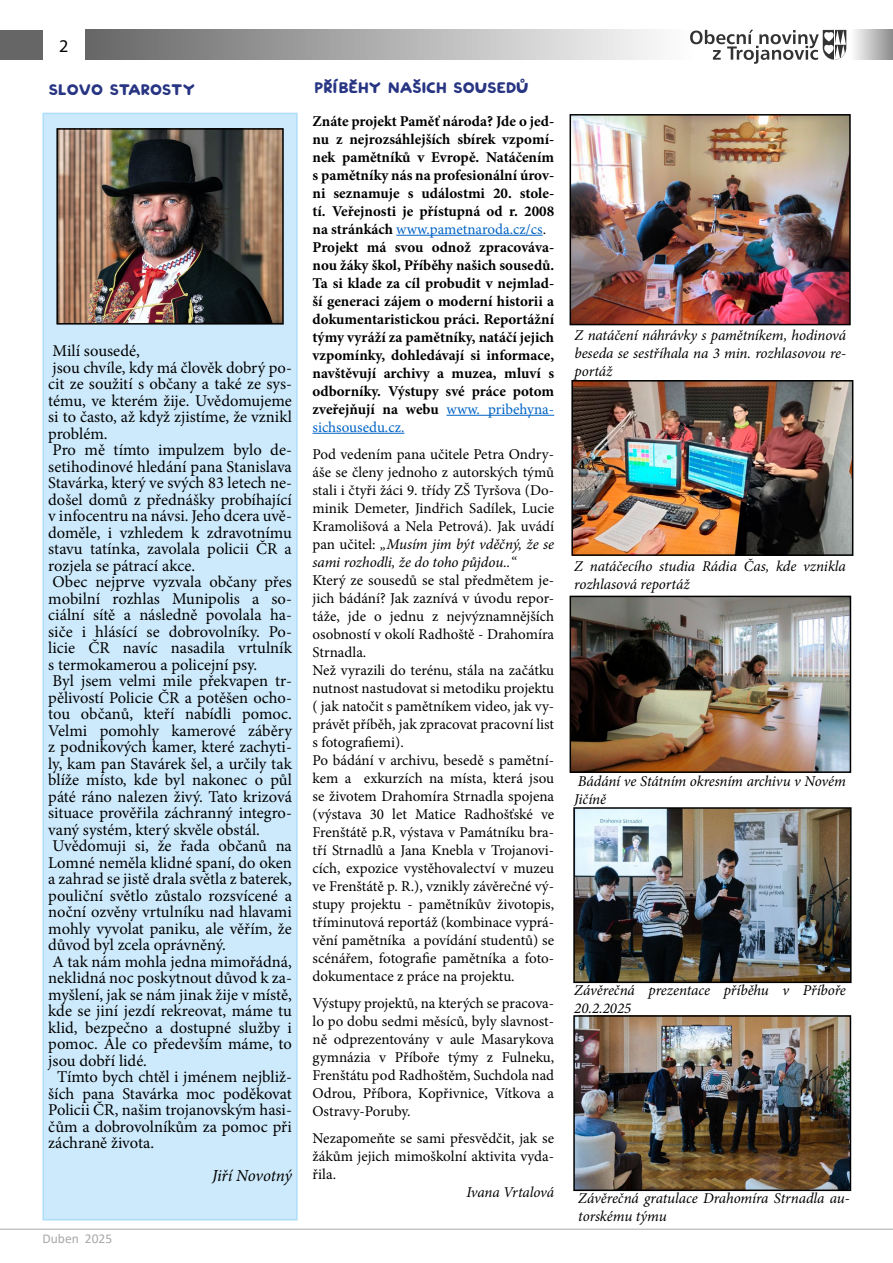
<style>
.page{position:relative;width:893px;height:1263px;background:#fff}
.page>*{position:absolute;margin:0;border:0;box-sizing:border-box;transform-origin:0 0}
.t1{font:19.5px "UAX font 2017 final";color:#283583}
.t2{font:18px "Myriad Pro";color:#000}
.t3{font:italic 16.95px "Minion Pro";letter-spacing:-.015em;color:#000}
.t4{font:16.5px "Minion Pro";color:#000}
.t5{font:15px/18px "Minion Pro";color:#000;text-align:justify}
.t6{font:700 15px/18px "Minion Pro";color:#000}
.t7{font:italic 15px/18px "Minion Pro";letter-spacing:-.005em;color:#000}
.t8{font:13.5px "Calibri";color:#a8a8a7}
.s1{font-weight:400;color:#0063c5}
.s2{font-weight:400}
.s3{font-style:italic}
</style>
<div class="page">
<div style="left:0;top:30px;width:43px;height:30px;background:#666"></div>
<div style="left:85px;top:30px;width:608px;height:30px;background:linear-gradient(to right,#666,#fefefe)"></div>
<div style="left:850px;top:30px;width:43px;height:30px;background:linear-gradient(to right,#fff,#8c8c8c)"></div>
<svg style="left:690px;top:30px;width:156px;height:34px"></svg>
<hr style="left:0;top:1229px;width:893px;height:1px;background:#a8a8a7">
<div style="left:43px;top:113px;width:254px;height:1107px;background:#cdeafc"></div>
<div style="left:43px;top:113px;width:255px;height:1107px;border:2px solid #acdef9"></div>
<hr style="left:396px;top:235px;width:147px;height:1px;background:#0063c5">
<hr style="left:446px;top:415px;width:108px;height:1px;background:#0063c5">
<hr style="left:313px;top:433px;width:91px;height:1px;background:#0063c5">
<img style="left:59px;top:131px;width:222px;height:191px">
<div style="left:56px;top:128px;width:228px;height:197px;border:2px solid #000"></div>
<img style="left:573px;top:117px;width:275px;height:205px">
<div style="left:570px;top:114px;width:281px;height:211px;border:2px solid #000"></div>
<img style="left:573px;top:599px;width:275px;height:171px">
<div style="left:570px;top:596px;width:281px;height:177px;border:2px solid #000"></div>
<img style="left:574px;top:383px;width:276px;height:170px">
<div style="left:571px;top:380px;width:282px;height:176px;border:2px solid #000"></div>
<img style="left:576px;top:810px;width:272px;height:170px">
<div style="left:573px;top:807px;width:278px;height:176px;border:2px solid #000"></div>
<img style="left:576px;top:1018px;width:272px;height:170px">
<div style="left:573px;top:1015px;width:278px;height:176px;border:2px solid #000"></div>
<p class="t2" style="left:59px;top:35px;width:11px">2</p>
<p class="t1" style="left:49px;top:78px;width:148px">Slovo starosty</p>
<p class="t4" style="left:53px;top:340px;width:89px">Milí sousedé,</p>
<p class="t4" style="left:53px;top:356px;width:241px">jsou chvíle, kdy má člověk dobrý po-</p>
<p class="t4" style="left:48px;top:373px;width:245px">cit ze soužití s občany a také ze sys-</p>
<p class="t4" style="left:48px;top:389px;width:245px">tému, ve kterém žije. Uvědomujeme</p>
<p class="t4" style="left:48px;top:406px;width:245px">si to často, až když zjistíme, že vznikl</p>
<p class="t4" style="left:48px;top:422px;width:61px">problém.</p>
<p class="t4" style="left:53px;top:439px;width:241px">Pro mě tímto impulzem bylo de-</p>
<p class="t4" style="left:48px;top:455px;width:245px">setihodinové hledání pana Stanislava</p>
<p class="t4" style="left:48px;top:472px;width:245px">Stavárka, který ve svých 83 letech ne-</p>
<p class="t4" style="left:48px;top:488px;width:245px">došel domů z přednášky probíhající</p>
<p class="t4" style="left:48px;top:505px;width:245px">v infocentru na návsi. Jeho dcera uvě-</p>
<p class="t4" style="left:48px;top:521px;width:245px">doměle, i vzhledem k zdravotnímu</p>
<p class="t4" style="left:48px;top:538px;width:245px">stavu tatínka, zavolala policii ČR a</p>
<p class="t4" style="left:48px;top:554px;width:148px">rozjela se pátrací akce.</p>
<p class="t4" style="left:53px;top:571px;width:241px">Obec nejprve vyzvala občany přes</p>
<p class="t4" style="left:48px;top:587px;width:245px">mobilní rozhlas Munipolis a so-</p>
<p class="t4" style="left:48px;top:604px;width:245px">ciální sítě a následně povolala ha-</p>
<p class="t4" style="left:48px;top:620px;width:245px">siče i hlásící se dobrovolníky. Po-</p>
<p class="t4" style="left:48px;top:637px;width:245px">licie ČR navíc nasadila vrtulník</p>
<p class="t4" style="left:48px;top:653px;width:211px">s termokamerou a policejní psy.</p>
<p class="t4" style="left:53px;top:670px;width:241px">Byl jsem velmi mile překvapen tr-</p>
<p class="t4" style="left:48px;top:686px;width:245px">pělivostí Policie ČR a potěšen ocho-</p>
<p class="t4" style="left:48px;top:703px;width:245px">tou občanů, kteří nabídli pomoc.</p>
<p class="t4" style="left:48px;top:719px;width:245px">Velmi pomohly kamerové záběry</p>
<p class="t4" style="left:48px;top:736px;width:245px">z podnikových kamer, které zachyti-</p>
<p class="t4" style="left:48px;top:752px;width:245px">ly, kam pan Stavárek šel, a určily tak</p>
<p class="t4" style="left:48px;top:769px;width:245px">blíže místo, kde byl nakonec o půl</p>
<p class="t4" style="left:48px;top:785px;width:245px">páté ráno nalezen živý. Tato krizová</p>
<p class="t4" style="left:48px;top:802px;width:245px">situace prověřila záchranný integro-</p>
<p class="t4" style="left:48px;top:818px;width:213px">vaný systém, který skvěle obstál.</p>
<p class="t4" style="left:53px;top:835px;width:241px">Uvědomuji si, že řada občanů na</p>
<p class="t4" style="left:48px;top:851px;width:245px">Lomné neměla klidné spaní, do oken</p>
<p class="t4" style="left:48px;top:868px;width:245px">a zahrad se jistě drala světla z baterek,</p>
<p class="t4" style="left:48px;top:884px;width:245px">pouliční světlo zůstalo rozsvícené a</p>
<p class="t4" style="left:48px;top:901px;width:245px">noční ozvěny vrtulníku nad hlavami</p>
<p class="t4" style="left:48px;top:917px;width:245px">mohly vyvolat paniku, ale věřím, že</p>
<p class="t4" style="left:48px;top:934px;width:179px">důvod byl zcela oprávněný.</p>
<p class="t4" style="left:53px;top:950px;width:241px">A tak nám mohla jedna mimořádná,</p>
<p class="t4" style="left:48px;top:967px;width:245px">neklidná noc poskytnout důvod k za-</p>
<p class="t4" style="left:48px;top:983px;width:245px">myšlení, jak se nám jinak žije v místě,</p>
<p class="t4" style="left:48px;top:1000px;width:245px">kde se jiní jezdí rekreovat, máme tu</p>
<p class="t4" style="left:48px;top:1016px;width:245px">klid, bezpečno a dostupné služby i</p>
<p class="t4" style="left:48px;top:1033px;width:245px">pomoc. Ale co především máme, to</p>
<p class="t4" style="left:48px;top:1049px;width:100px">jsou dobří lidé.</p>
<p class="t4" style="left:57px;top:1066px;width:236px">Tímto bych chtěl i jménem nejbliž-</p>
<p class="t4" style="left:48px;top:1082px;width:245px">ších pana Stavárka moc poděkovat</p>
<p class="t4" style="left:48px;top:1099px;width:245px">Policii ČR, našim trojanovským hasi-</p>
<p class="t4" style="left:48px;top:1115px;width:245px">čům a dobrovolníkům za pomoc při</p>
<p class="t4" style="left:48px;top:1132px;width:107px">záchraně života.</p>
<p class="t3" style="left:212px;top:1164px;width:81px">Jiří Novotný</p>
<p class="t8" style="left:43px;top:1229px;width:71px">Duben 2025</p>
<p class="t1" style="left:315px;top:75px;width:216px">Příběhy našich sousedů</p>
<p class="t6" style="left:313px;top:112px;width:243px">Znáte projekt Paměť národa? Jde o jed&shy;nu z nejrozsáhlejších sbírek vzpomí&shy;nek pamětníků v Evropě. Natáčením s pamětníky nás na profesionální úrov&shy;ni seznamuje s událostmi 20. stole&shy;tí. Veřejnosti je přístupná od r. 2008 na stránkách <span class="s1">www.pametnaroda.cz/cs</span><span class="s2">.<br></span>Projekt má svou odnož zpracováva&shy;nou žáky škol, Příběhy našich sousedů.<br>Ta si klade za cíl probudit v nejmlad&shy;ší generaci zájem o moderní historii a dokumentaristickou práci. Reportážní týmy vyráží za pamětníky, natáčí jejich vzpomínky, dohledávají si informace, navštěvují archivy a muzea, mluví s odborníky. Výstupy své práce potom zveřejňují na webu <span class="s1">www. pribehyna&shy;sichsousedu.cz.</span></p>
<p class="t5" style="left:313px;top:445px;width:243px">Pod vedením pana učitele Petra Ondry&shy;áše se členy jednoho z autorských týmů stali i čtyři žáci 9. třídy ZŠ Tyršova (Do&shy;minik Demeter, Jindřich Sadílek, Lucie Kramolišová a Nela Petrová). Jak uvádí pan učitel: <span class="s3">„Musím jim být vděčný, že se sami rozhodli, že do toho půjdou..“</span></p>
<p class="t5" style="left:313px;top:571px;width:243px;text-align:left">Který ze sousedů se stal předmětem je&shy;jich bádání? Jak zaznívá v úvodu repor&shy;táže, jde o jednu z nejvýznamnějších osobností v okolí Radhoště - Drahomíra Strnadla.<br>Než vyrazili do terénu, stála na začátku nutnost nastudovat si metodiku projektu ( jak natočit s pamětníkem video, jak vy&shy;právět příběh, jak zpracovat pracovní list s fotografiemi).<br>Po bádání v archivu, besedě s pamětní&shy;kem a exkurzích na místa, která jsou se životem Drahomíra Strnadla spojena (výstava 30 let Matice Radhošťské ve Frenštátě p.R, výstava v Památníku bra&shy;tří Strnadlů a Jana Knebla v Trojanovi&shy;cích, expozice vystěhovalectví v muzeu ve Frenštátě p. R.), vznikly závěrečné vý&shy;stupy projektu - pamětníkův životopis, tříminutová reportáž (kombinace vyprá&shy;vění pamětníka a povídání studentů) se scénářem, fotografie pamětníka a foto&shy;dokumentace z práce na projektu.</p>
<p class="t5" style="left:313px;top:994px;width:243px">Výstupy projektů, na kterých se pracova&shy;lo po dobu sedmi měsíců, byly slavnost&shy;ně odprezentovány v aule Masarykova gymnázia v Příboře týmy z Fulneku, Frenštátu pod Radhoštěm, Suchdola nad Odrou, Příbora, Kopřivnice, Vítkova a Ostravy-Poruby.</p>
<p class="t5" style="left:313px;top:1129px;width:243px">Nezapomeňte se sami přesvědčit, jak se žákům jejich mimoškolní aktivita vyda&shy;řila.</p>
<p class="t7" style="left:466px;top:1183px;width:89px">Ivana Vrtalová</p>
<p class="t7" style="left:574px;top:326px;width:273px;text-align:justify">Z natáčení náhrávky s pamětníkem, hodinová beseda se sestříhala na 3 min. rozhlasovou re&shy;portáž</p>
<p class="t7" style="left:574px;top:557px;width:273px">Z natáčecího studia Rádia Čas, kde vznikla rozhlasová reportáž</p>
<p class="t7" style="left:574px;top:772px;width:273px">Bádání ve Státním okresním archivu v Novém<br>Jičíně</p>
<p class="t7" style="left:574px;top:981px;width:273px">Závěrečná prezentace příběhu v Příboře<br>20.2.2025</p>
<p class="t7" style="left:578px;top:1189px;width:273px">Závěrečná gratulace Drahomíra Strnadla au&shy;torskému týmu</p>
</div>
